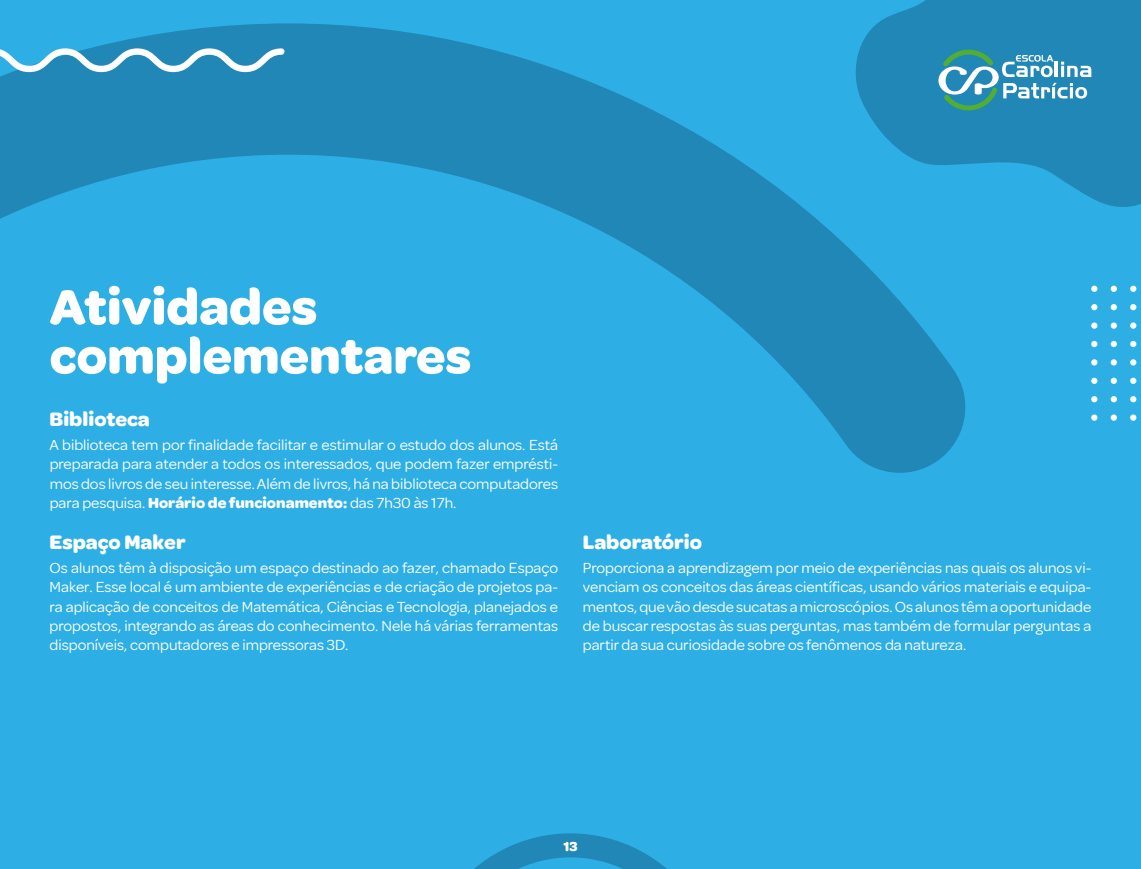
<style>
.page{position:relative;width:1141px;height:869px;background:#fff}
.page>*{position:absolute;margin:0;border:0;box-sizing:border-box;transform-origin:0 0}
.t1{font:700 52.5px/49px "Omnes";color:#fff}
.t2{font:700 21px "Omnes";color:#fff}
.t3{font:15.75px/19.2px "Omnes";color:#fff;text-align:justify}
.t4{font:700 14px "Omnes";color:#fff}
.s1{font-weight:700}
</style>
<div class="page">
<div style="left:0;top:0;width:1141px;height:868px;background:#2dafe6"></div>
<svg style="left:849px;top:0;width:292px;height:214px;background:#238fc0"></svg>
<svg style="left:0;top:23px;width:974px;height:458px;background:#29a1d5"></svg>
<svg style="left:445px;top:832px;width:251px;height:36px;background:#279ed1"></svg>
<svg style="left:938px;top:50px;width:153px;height:60px"></svg>
<svg style="left:1091px;top:414px;width:6px;height:6px"></svg>
<svg style="left:1091px;top:396px;width:6px;height:6px"></svg>
<div style="left:1091px;top:377px;width:6px;height:7px;background:#fff;border-radius:50%"></div>
<svg style="left:1091px;top:359px;width:6px;height:6px"></svg>
<svg style="left:1091px;top:341px;width:6px;height:6px"></svg>
<svg style="left:1091px;top:322px;width:6px;height:6px"></svg>
<svg style="left:1091px;top:304px;width:6px;height:6px"></svg>
<div style="left:1091px;top:285px;width:6px;height:7px;background:#fff;border-radius:50%"></div>
<svg style="left:1111px;top:414px;width:6px;height:6px"></svg>
<svg style="left:1111px;top:396px;width:6px;height:6px"></svg>
<div style="left:1111px;top:377px;width:6px;height:7px;background:#fff;border-radius:50%"></div>
<svg style="left:1111px;top:359px;width:6px;height:6px"></svg>
<svg style="left:1111px;top:341px;width:6px;height:6px"></svg>
<svg style="left:1111px;top:322px;width:6px;height:6px"></svg>
<svg style="left:1111px;top:304px;width:6px;height:6px"></svg>
<div style="left:1111px;top:285px;width:6px;height:7px;background:#fff;border-radius:50%"></div>
<svg style="left:1130px;top:414px;width:6px;height:6px"></svg>
<svg style="left:1130px;top:396px;width:6px;height:6px"></svg>
<div style="left:1130px;top:377px;width:6px;height:7px;background:#fff;border-radius:50%"></div>
<svg style="left:1130px;top:359px;width:6px;height:6px"></svg>
<svg style="left:1130px;top:341px;width:6px;height:6px"></svg>
<svg style="left:1130px;top:322px;width:6px;height:6px"></svg>
<svg style="left:1130px;top:304px;width:6px;height:6px"></svg>
<div style="left:1130px;top:285px;width:6px;height:7px;background:#fff;border-radius:50%"></div>
<svg style="left:0;top:48px;width:284px;height:24px"></svg>
<h1 class="t1" style="left:50px;top:279px;width:423px">Atividades complementares</h1>
<h2 class="t2" style="left:50px;top:404px;width:102px">Biblioteca</h2>
<p class="t3" style="left:50px;top:434px;width:510px">A biblioteca tem por finalidade facilitar e estimular o estudo dos alunos. Está preparada para atender a todos os interessados, que podem fazer emprésti&shy;mos dos livros de seu interesse. Além de livros, há na biblioteca computadores para pesquisa. <span class="s1">Horário de funcionamento:</span> das 7h30 às 17h.</p>
<h2 class="t2" style="left:50px;top:526px;width:138px">Espaço Maker</h2>
<p class="t3" style="left:50px;top:557px;width:510px">Os alunos têm à disposição um espaço destinado ao fazer, chamado Espaço Maker. Esse local é um ambiente de experiências e de criação de projetos pa&shy;ra aplicação de conceitos de Matemática, Ciências e Tecnologia, planejados e propostos, integrando as áreas do conhecimento. Nele há várias ferramentas disponíveis, computadores e impressoras 3D.</p>
<h2 class="t2" style="left:583px;top:526px;width:121px">Laboratório</h2>
<p class="t3" style="left:583px;top:557px;width:510px">Proporciona a aprendizagem por meio de experiências nas quais os alunos vi&shy;venciam os conceitos das áreas científicas, usando vários materiais e equipa&shy;mentos, que vão desde sucatas a microscópios. Os alunos têm a oportunidade de buscar respostas às suas perguntas, mas também de formular perguntas a partir da sua curiosidade sobre os fenômenos da natureza.</p>
<p class="t4" style="left:563px;top:835px;width:16px">13</p>
</div>
